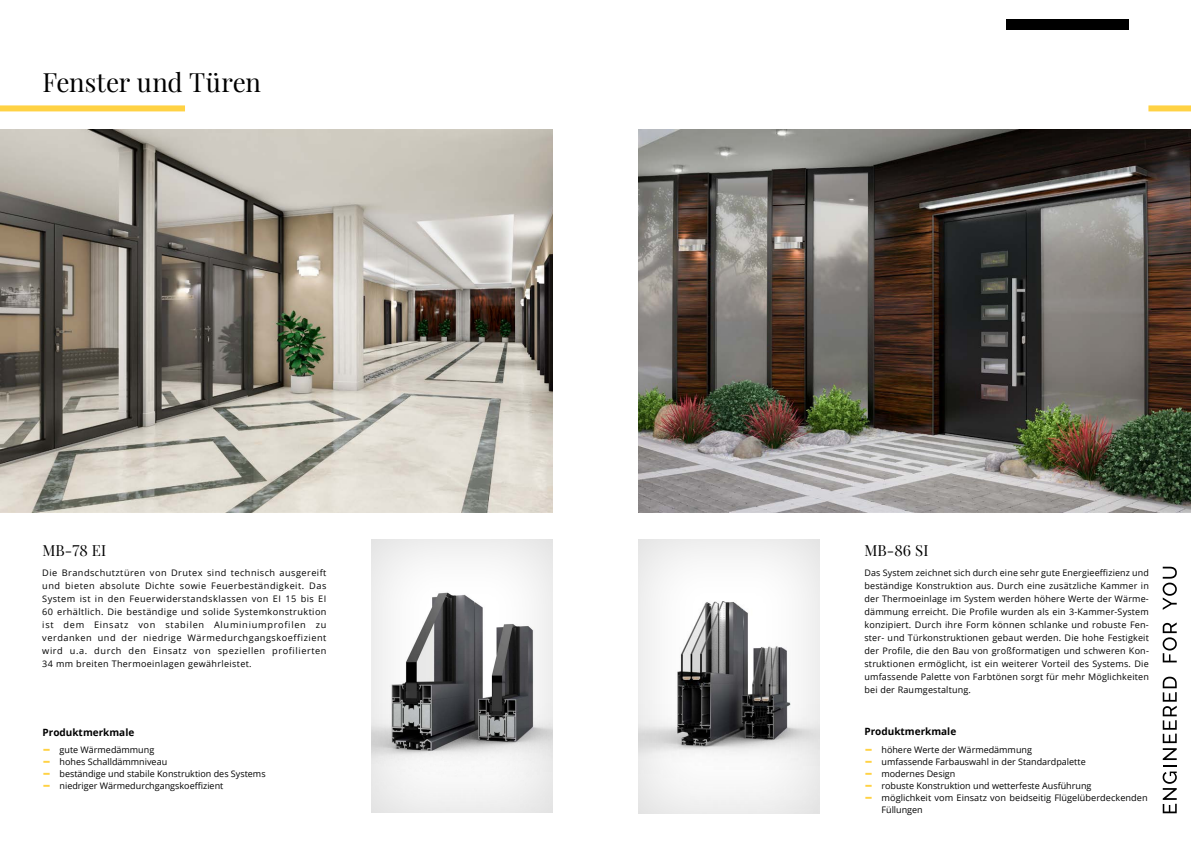
<style>
.page{position:relative;width:1191px;height:842px;background:#fff}
.page>*{position:absolute;margin:0;border:0;box-sizing:border-box;transform-origin:0 0}
.t1{font:26px "Playfair Display";color:#000}
.t2{font:26px "Open Sans";color:#ffd244}
.t3{font:15px "Playfair Display";color:#000}
.t4{font:700 10px "Open Sans";color:#000}
.t5{font:9px/13px "Open Sans";color:#000;text-align:justify}
</style>
<div class="page">
<img style="left:638px;top:129px;width:553px;height:383px">
<svg style="left:371px;top:539px;width:182px;height:274px"></svg>
<img style="left:0;top:130px;width:553px;height:383px">
<svg style="left:638px;top:539px;width:181px;height:275px;fill:#f1f1f1"></svg>
<svg style="left:1162px;top:677px;width:14px;height:136px"></svg>
<svg style="left:1162px;top:622px;width:14px;height:40px"></svg>
<svg style="left:1162px;top:567px;width:14px;height:43px"></svg>
<div style="left:0;top:105px;width:185px;height:6px;background:#ffd244"></div>
<div style="left:1148px;top:105px;width:43px;height:6px;background:#ffd244"></div>
<div style="left:1006px;top:19px;width:122px;height:10px;background:#000"></div>
<h1 class="t1" style="left:43px;top:71px;width:220px">Fenster und Türen</h1>
<h2 class="t3" style="left:43px;top:543px;width:65px">MB-78 EI</h2>
<h2 class="t3" style="left:864px;top:543px;width:65px">MB-86 SI</h2>
<p class="t5" style="left:42px;top:567px;width:286px">Die Brandschutztüren von Drutex sind technisch ausgereift und bieten absolute Dichte sowie Feuerbeständigkeit. Das System ist in den Feuerwiderstandsklassen von EI 15 bis EI 60 erhältlich. Die beständige und solide Systemkonstruktion ist dem Einsatz von stabilen Aluminiumprofilen zu verdanken und der niedrige Wärmedurchgangskoeffizient wird u.a. durch den Einsatz von speziellen profilierten 34 mm breiten Thermoeinlagen gewährleistet.</p>
<p class="t5" style="left:864px;top:565px;width:286px">Das System zeichnet sich durch eine sehr gute Energieeffizienz und beständige Konstruktion aus. Durch eine zusätzliche Kammer in der Thermoeinlage im System werden höhere Werte der Wärme&shy;dämmung erreicht. Die Profile wurden als ein 3-Kammer-System konzipiert. Durch ihre Form können schlanke und robuste Fen&shy;ster- und Türkonstruktionen gebaut werden. Die hohe Festigkeit der Profile, die den Bau von großformatigen und schweren Kon&shy;struktionen ermöglicht, ist ein weiterer Vorteil des Systems. Die umfassende Palette von Farbtönen sorgt für mehr Möglichkeiten bei der Raumgestaltung.</p>
<p class="t4" style="left:43px;top:728px;width:93px">Produktmerkmale</p>
<h1 class="t2" style="left:43px;top:737px;width:10px">-</h1>
<p class="t5" style="left:60px;top:744px;width:96px">gute Wärmedämmung</p>
<h1 class="t2" style="left:43px;top:749px;width:10px">-</h1>
<p class="t5" style="left:60px;top:756px;width:109px">hohes Schalldämmniveau</p>
<h1 class="t2" style="left:43px;top:761px;width:10px">-</h1>
<p class="t5" style="left:60px;top:768px;width:208px">beständige und stabile Konstruktion des Systems</p>
<h1 class="t2" style="left:43px;top:773px;width:10px">-</h1>
<p class="t5" style="left:60px;top:779px;width:165px">niedriger Wärmedurchgangskoeffizient</p>
<p class="t4" style="left:864px;top:727px;width:93px">Produktmerkmale</p>
<h1 class="t2" style="left:864px;top:737px;width:10px">-</h1>
<p class="t5" style="left:881px;top:744px;width:152px">höhere Werte der Wärmedämmung</p>
<h1 class="t2" style="left:864px;top:749px;width:10px">-</h1>
<p class="t5" style="left:881px;top:755px;width:206px">umfassende Farbauswahl in der Standardpalette</p>
<h1 class="t2" style="left:864px;top:761px;width:10px">-</h1>
<p class="t5" style="left:881px;top:768px;width:75px">modernes Design</p>
<h1 class="t2" style="left:864px;top:773px;width:10px">-</h1>
<p class="t5" style="left:881px;top:779px;width:211px">robuste Konstruktion und wetterfeste Ausführung</p>
<h1 class="t2" style="left:864px;top:785px;width:10px">-</h1>
<p class="t5" style="left:881px;top:792px;width:268px;line-height:12px">möglichkeit vom Einsatz von beidseitig Flügelüberdeckenden<br>Füllungen</p>
</div>
